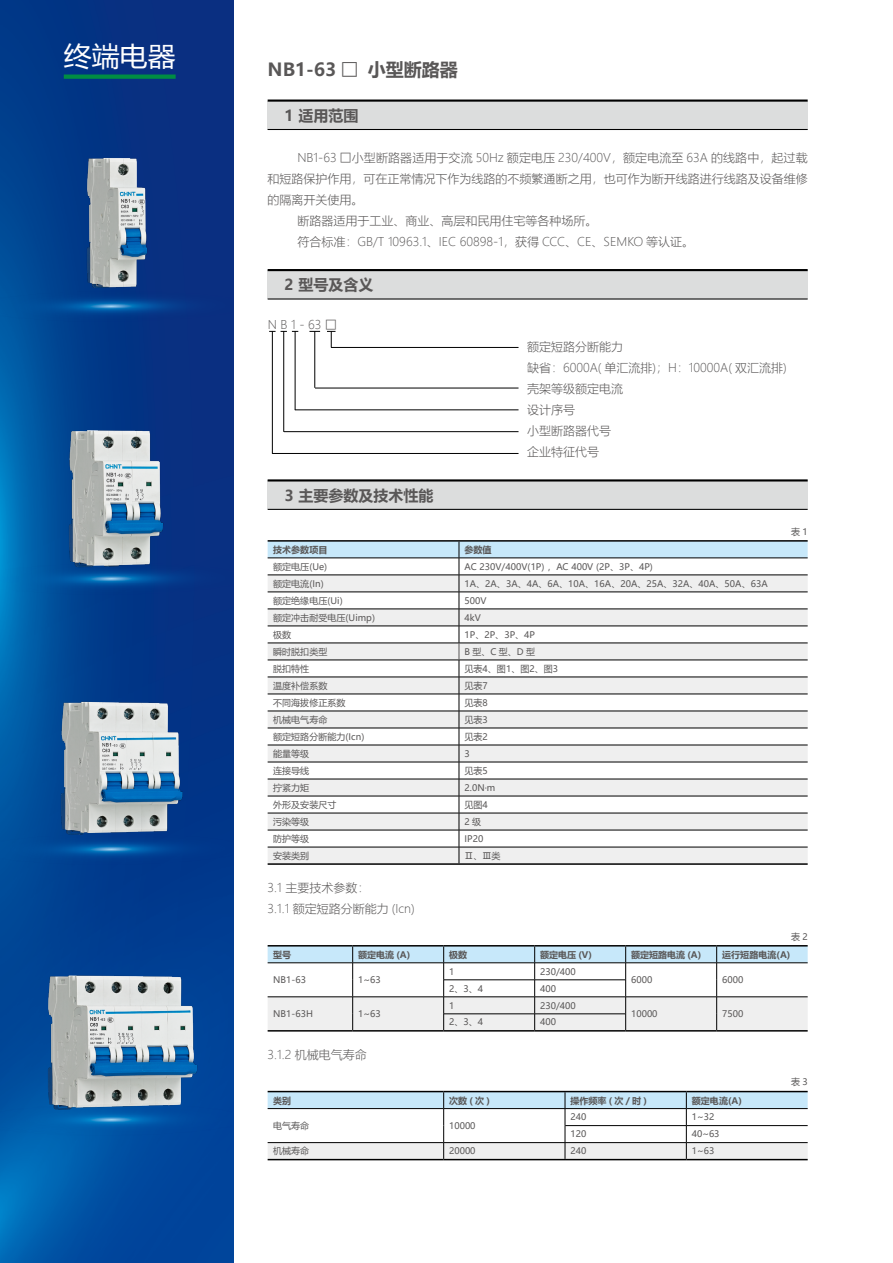
<style>
.page{position:relative;width:893px;height:1263px;background:#fff}
.page>*{position:absolute;margin:0;border:0;box-sizing:border-box;transform-origin:0 0}
.t1{font:27px "Microsoft Ya Hei";color:#fff}
.t2{font:700 18px "Microsoft Ya Hei";color:#595757}
.t3{font:700 15px "Microsoft Ya Hei";color:#595757}
.t4{font:300 12px/21px "Microsoft Ya Hei";color:#595757;text-align:justify}
.t5{font:9px "Microsoft Ya Hei";letter-spacing:.005em;color:#595757}
.t6{font:700 9px "Microsoft Ya Hei";letter-spacing:.005em;color:#595757}
.s1{font-family:"Sim Hei";font-weight:400}
</style>
<div class="page">
<img style="left:0;top:0;width:234px;height:1263px">
<div style="left:64px;top:74px;width:112px;height:5px;background:#008d43"></div>
<div style="left:268px;top:101px;width:540px;height:28px;background:#dcdddd"></div>
<hr style="left:268px;top:100px;width:540px;height:2px;background:#000">
<hr style="left:268px;top:129px;width:540px;height:1px;background:#000">
<hr style="left:268px;top:540px;width:191px;height:2px;background:#000">
<hr style="left:459px;top:540px;width:349px;height:2px;background:#000">
<hr style="left:268px;top:863px;width:191px;height:2px;background:#000">
<hr style="left:459px;top:863px;width:349px;height:2px;background:#000">
<svg style="left:268px;top:541px;width:540px;height:322px"></svg>
<div style="left:268px;top:270px;width:540px;height:29px;background:#dcdddd"></div>
<hr style="left:268px;top:269px;width:540px;height:2px;background:#000">
<hr style="left:268px;top:298px;width:540px;height:2px;background:#000">
<svg style="left:269px;top:331px;width:29px;height:1px"></svg>
<hr style="left:331px;top:347px;width:187px;height:1px;background:#000">
<hr style="left:295px;top:331px;width:1px;height:79px;background:#000">
<hr style="left:272px;top:331px;width:1px;height:123px;background:#000">
<hr style="left:283px;top:331px;width:1px;height:101px;background:#000">
<svg style="left:327px;top:331px;width:8px;height:16px"></svg>
<hr style="left:295px;top:410px;width:223px;height:1px;background:#000">
<hr style="left:315px;top:388px;width:203px;height:1px;background:#000">
<hr style="left:284px;top:431px;width:234px;height:1px;background:#000">
<hr style="left:272px;top:453px;width:246px;height:1px;background:#000">
<hr style="left:314px;top:331px;width:1px;height:57px;background:#000">
<div style="left:268px;top:480px;width:540px;height:29px;background:#dcdddd"></div>
<hr style="left:268px;top:479px;width:540px;height:2px;background:#000">
<hr style="left:268px;top:509px;width:540px;height:1px;background:#000">
<hr style="left:268px;top:945px;width:85px;height:1px;background:#000">
<hr style="left:353px;top:945px;width:91px;height:1px;background:#000">
<hr style="left:444px;top:945px;width:91px;height:1px;background:#000">
<hr style="left:535px;top:945px;width:91px;height:1px;background:#000">
<hr style="left:626px;top:945px;width:91px;height:1px;background:#000">
<hr style="left:717px;top:945px;width:91px;height:1px;background:#000">
<svg style="left:268px;top:946px;width:540px;height:85px"></svg>
<hr style="left:268px;top:1159px;width:176px;height:1px;background:#000">
<hr style="left:565px;top:1159px;width:121px;height:1px;background:#000">
<hr style="left:686px;top:1159px;width:122px;height:1px;background:#000">
<svg style="left:268px;top:1091px;width:540px;height:68px"></svg>
<hr style="left:444px;top:1159px;width:121px;height:1px;background:#000">
<img style="left:0;top:290px;width:233px;height:32px">
<img style="left:68px;top:141px;width:96px;height:164px">
<img style="left:0;top:563px;width:233px;height:31px">
<img style="left:49px;top:410px;width:133px;height:171px">
<img style="left:0;top:833px;width:233px;height:32px">
<img style="left:40px;top:682px;width:160px;height:170px">
<img style="left:0;top:1104px;width:233px;height:31px">
<img style="left:25px;top:953px;width:190px;height:170px">
<h1 class="t1" style="left:64px;top:38px;width:113px">终端电器</h1>
<p class="t2" style="left:268px;top:57px;width:192px">NB1-63 <span class="s1">□</span> 小型断路器</p>
<p class="t3" style="left:285px;top:105px;width:75px">1 适用范围</p>
<p class="t4" style="left:268px;top:147px;width:542px;text-indent:30px">NB1-63 <span class="s1">□</span>小型断路器适用于交流 50Hz 额定电压 230/400V，额定电流至 63A 的线路中，起过载和短路保护作用，可在正常情况下作为线路的不频繁通断之用，也可作为断开线路进行线路及设备维修的隔离开关使用。</p>
<p class="t4" style="left:297px;top:210px;width:301px">断路器适用于工业、商业、高层和民用住宅等各种场所。</p>
<p class="t4" style="left:297px;top:231px;width:398px">符合标准：GB/T 10963.1、IEC 60898-1，获得 CCC、CE、SEMKO 等认证。</p>
<h3 class="t3" style="left:285px;top:274px;width:90px">2 型号及含义</h3>
<p class="t4" style="left:268px;top:314px;width:71px">N B 1 - 63 <span class="s1">□</span></p>
<h3 class="t3" style="left:285px;top:485px;width:150px">3 主要参数及技术性能</h3>
<h3 class="t4" style="left:527px;top:336px;width:261px;text-align:left">额定短路分断能力<br>缺省：6000A( 单汇流排)；H：10000A( 双汇流排)壳架等级额定电流<br>设计序号<br>小型断路器代号<br>企业特征代号</h3>
<p class="t5" style="left:791px;top:525px;width:18px">表1</p>
<p class="t6" style="left:273px;top:543px;width:56px">技术参数项目</p>
<p class="t6" style="left:464px;top:543px;width:29px">参数值</p>
<p class="t5" style="left:273px;top:560px;width:56px">额定电压(Ue)</p>
<p class="t5" style="left:464px;top:560px;width:190px">AC 230V/400V(1P) ，AC 400V (2P、3P、4P)</p>
<p class="t5" style="left:273px;top:577px;width:52px">额定电流(In)</p>
<p class="t5" style="left:464px;top:577px;width:305px">1A、2A、3A、4A、6A、10A、16A、20A、25A、32A、40A、50A、63A</p>
<p class="t5" style="left:273px;top:594px;width:71px">额定绝缘电压(Ui)</p>
<p class="t5" style="left:464px;top:594px;width:24px">500V</p>
<p class="t5" style="left:273px;top:611px;width:103px">额定冲击耐受电压(Uimp)</p>
<p class="t5" style="left:464px;top:611px;width:18px">4kV</p>
<p class="t5" style="left:273px;top:628px;width:20px">极数</p>
<p class="t5" style="left:464px;top:628px;width:72px">1P、2P、3P、4P</p>
<p class="t5" style="left:273px;top:645px;width:56px">瞬时脱扣类型</p>
<p class="t5" style="left:464px;top:645px;width:72px">B 型、C 型、D 型</p>
<p class="t5" style="left:273px;top:662px;width:38px">脱扣特性</p>
<p class="t5" style="left:464px;top:662px;width:95px">见表4、图1、图2、图3</p>
<p class="t5" style="left:273px;top:679px;width:56px">温度补偿系数</p>
<p class="t5" style="left:464px;top:679px;width:25px">见表7</p>
<p class="t5" style="left:273px;top:696px;width:74px">不同海拔修正系数</p>
<p class="t5" style="left:464px;top:696px;width:25px">见表8</p>
<p class="t5" style="left:273px;top:713px;width:56px">机械电气寿命</p>
<p class="t5" style="left:464px;top:713px;width:25px">见表3</p>
<p class="t5" style="left:273px;top:730px;width:93px">额定短路分断能力(Icn)</p>
<p class="t5" style="left:464px;top:730px;width:25px">见表2</p>
<p class="t5" style="left:273px;top:747px;width:38px">能量等级</p>
<p class="t5" style="left:464px;top:747px;width:7px">3</p>
<p class="t5" style="left:273px;top:764px;width:38px">连接导线</p>
<p class="t5" style="left:464px;top:764px;width:25px">见表5</p>
<p class="t5" style="left:273px;top:781px;width:38px">拧紧力矩</p>
<p class="t5" style="left:464px;top:781px;width:32px">2.0N·m</p>
<p class="t5" style="left:273px;top:798px;width:65px">外形及安装尺寸</p>
<p class="t5" style="left:464px;top:798px;width:25px">见图4</p>
<p class="t5" style="left:273px;top:815px;width:38px">污染等级</p>
<p class="t5" style="left:464px;top:815px;width:18px">2 级</p>
<p class="t5" style="left:273px;top:832px;width:38px">防护等级</p>
<p class="t5" style="left:464px;top:832px;width:20px">IP20</p>
<p class="t5" style="left:273px;top:849px;width:38px">安装类别</p>
<p class="t5" style="left:464px;top:849px;width:38px">Ⅱ、Ⅲ类</p>
<p class="t4" style="left:268px;top:877px;width:103px">3.1 主要技术参数：</p>
<p class="t4" style="left:268px;top:898px;width:149px">3.1.1 额定短路分断能力 (Icn)</p>
<p class="t5" style="left:791px;top:930px;width:18px">表2</p>
<p class="t6" style="left:273px;top:948px;width:20px">型号</p>
<p class="t6" style="left:358px;top:948px;width:54px">额定电流 (A)</p>
<p class="t6" style="left:449px;top:948px;width:19px">极数</p>
<p class="t6" style="left:540px;top:948px;width:53px">额定电压 (V)</p>
<p class="t6" style="left:631px;top:948px;width:72px">额定短路电流 (A)</p>
<p class="t6" style="left:722px;top:948px;width:70px">运行短路电流(A)</p>
<p class="t5" style="left:273px;top:974px;width:34px">NB1-63</p>
<p class="t5" style="left:358px;top:974px;width:24px">1~63</p>
<p class="t5" style="left:449px;top:965px;width:7px">1</p>
<p class="t5" style="left:540px;top:965px;width:37px">230/400</p>
<p class="t5" style="left:631px;top:974px;width:23px">6000</p>
<p class="t5" style="left:722px;top:974px;width:23px">6000</p>
<p class="t5" style="left:449px;top:982px;width:35px">2、3、4</p>
<p class="t5" style="left:540px;top:982px;width:17px">400</p>
<p class="t5" style="left:273px;top:1007px;width:41px">NB1-63H</p>
<p class="t5" style="left:358px;top:1007px;width:24px">1~63</p>
<p class="t4" style="left:268px;top:1044px;width:101px">3.1.2 机械电气寿命</p>
<p class="t5" style="left:449px;top:999px;width:7px">1</p>
<p class="t5" style="left:540px;top:999px;width:37px">230/400</p>
<p class="t5" style="left:449px;top:1016px;width:35px">2、3、4</p>
<p class="t5" style="left:540px;top:1016px;width:17px">400</p>
<p class="t5" style="left:631px;top:1007px;width:28px">10000</p>
<p class="t5" style="left:722px;top:1007px;width:23px">7500</p>
<p class="t6" style="left:273px;top:1094px;width:20px">类别</p>
<p class="t6" style="left:449px;top:1094px;width:42px">次数(次)</p>
<p class="t6" style="left:570px;top:1094px;width:78px">操作频率(次/时)</p>
<p class="t6" style="left:692px;top:1094px;width:52px">额定电流(A)</p>
<p class="t5" style="left:273px;top:1119px;width:38px">电气寿命</p>
<p class="t5" style="left:449px;top:1119px;width:28px">10000</p>
<p class="t5" style="left:570px;top:1111px;width:17px">240</p>
<p class="t5" style="left:692px;top:1111px;width:24px">1~32</p>
<p class="t5" style="left:570px;top:1128px;width:17px">120</p>
<p class="t5" style="left:692px;top:1128px;width:29px">40~63</p>
<p class="t5" style="left:273px;top:1145px;width:38px">机械寿命</p>
<p class="t5" style="left:449px;top:1145px;width:28px">20000</p>
<p class="t5" style="left:570px;top:1145px;width:17px">240</p>
<p class="t5" style="left:692px;top:1145px;width:24px">1~63</p>
<p class="t5" style="left:791px;top:1076px;width:18px">表3</p>
</div>
